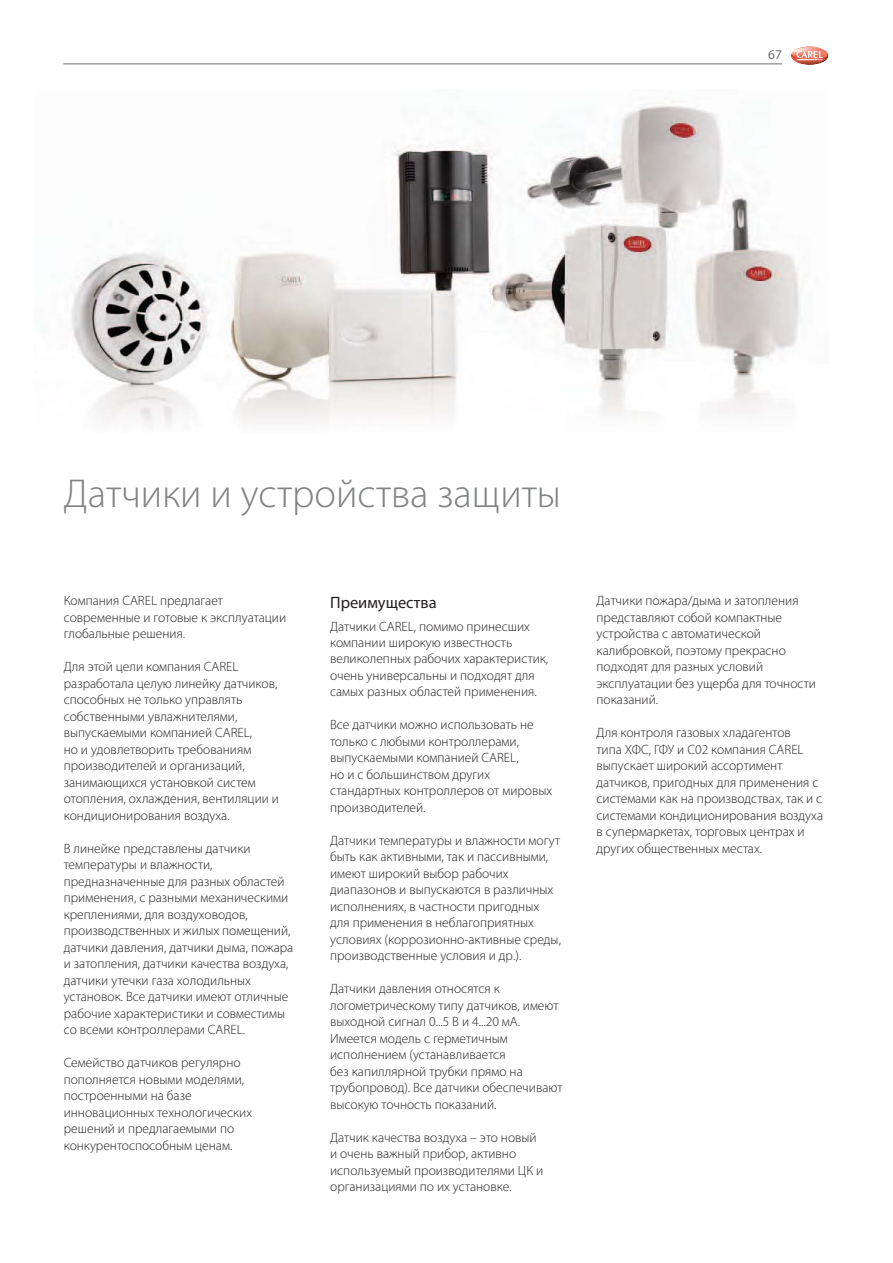
<style>
.page{position:relative;width:893px;height:1263px;background:#fff}
.page>*{position:absolute;margin:0;border:0;box-sizing:border-box;transform-origin:0 0}
.t1{font:300 40.5px "Myriad Pro";color:#808285}
.t2{font:16.5px "Myriad Pro";color:#231f20}
.t3{font:300 13.5px/16.5px "Myriad Pro";color:#231f20}
.t4{font:13.5px "Myriad Pro";color:#6d6e70}
</style>
<div class="page">
<hr style="left:63px;top:64px;width:719px;height:1px;background:#6d6e70">
<svg style="left:791px;top:46px;width:37px;height:19px"></svg>
<img style="left:71px;top:100px;width:734px;height:326px">
<p class="t4" style="left:768px;top:47px;width:15px">67</p>
<h1 class="t1" style="left:64px;top:478px;width:499px">Датчики и устройства защиты</h1>
<p class="t3" style="left:64px;top:594px;width:224px">Компания CAREL предлагает современные и готовые к эксплуатации глобальные решения.</p>
<p class="t3" style="left:64px;top:660px;width:217px">Для этой цели компания CAREL разработала целую линейку датчиков, способных не только управлять собственными увлажнителями, выпускаемыми компанией CAREL,<br>но и удовлетворить требованиям производителей и организаций, занимающихся установкой систем отопления, охлаждения, вентиляции и кондиционирования воздуха.</p>
<p class="t3" style="left:64px;top:841px;width:231px">В линейке представлены датчики температуры и влажности, предназначенные для разных областей применения, с разными механическими креплениями, для воздуховодов, производственных и жилых помещений, датчики давления, датчики дыма, пожара и затопления, датчики качества воздуха, датчики утечки газа холодильных установок. Все датчики имеют отличные рабочие характеристики и совместимы со всеми контроллерами CAREL.</p>
<p class="t3" style="left:64px;top:1055px;width:190px">Семейство датчиков регулярно пополняется новыми моделями, построенными на базе инновационных технологических решений и предлагаемыми по конкурентоспособным ценам.</p>
<p class="t2" style="left:330px;top:592px;width:108px">Преимущества</p>
<p class="t3" style="left:330px;top:619px;width:220px">Датчики CAREL, помимо принесших компании широкую известность великолепных рабочих характеристик, очень универсальны и подходят для самых разных областей применения.</p>
<p class="t3" style="left:330px;top:718px;width:224px">Все датчики можно использовать не только с любыми контроллерами, выпускаемыми компанией CAREL,<br>но и с большинством других стандартных контроллеров от мировых производителей.</p>
<p class="t3" style="left:330px;top:833px;width:232px">Датчики температуры и влажности могут быть как активными, так и пассивными, имеют широкий выбор рабочих диапазонов и выпускаются в различных исполнениях, в частности пригодных для применения в неблагоприятных условиях (коррозионно-активные среды, производственные условия и др.).</p>
<p class="t3" style="left:330px;top:981px;width:234px">Датчики давления относятся к логометрическому типу датчиков, имеют выходной сигнал 0...5 В и 4...20 мА.<br>Имеется модель с герметичным исполнением (устанавливается<br>без капиллярной трубки прямо на трубопровод). Все датчики обеспечивают высокую точность показаний.</p>
<p class="t3" style="left:330px;top:1130px;width:215px">Датчик качества воздуха – это новый и очень важный прибор, активно используемый производителями ЦК и организациями по их установке.</p>
<p class="t3" style="left:596px;top:593px;width:221px">Датчики пожара/дыма и затопления представляют собой компактные устройства с автоматической калибровкой, поэтому прекрасно подходят для разных условий эксплуатации без ущерба для точности показаний.</p>
<p class="t3" style="left:596px;top:725px;width:228px">Для контроля газовых хладагентов<br>типа ХФС, ГФУ и C02 компания CAREL выпускает широкий ассортимент датчиков, пригодных для применения с системами как на производствах, так и с системами кондиционирования воздуха в супермаркетах, торговых центрах и других общественных местах.</p>
</div>
